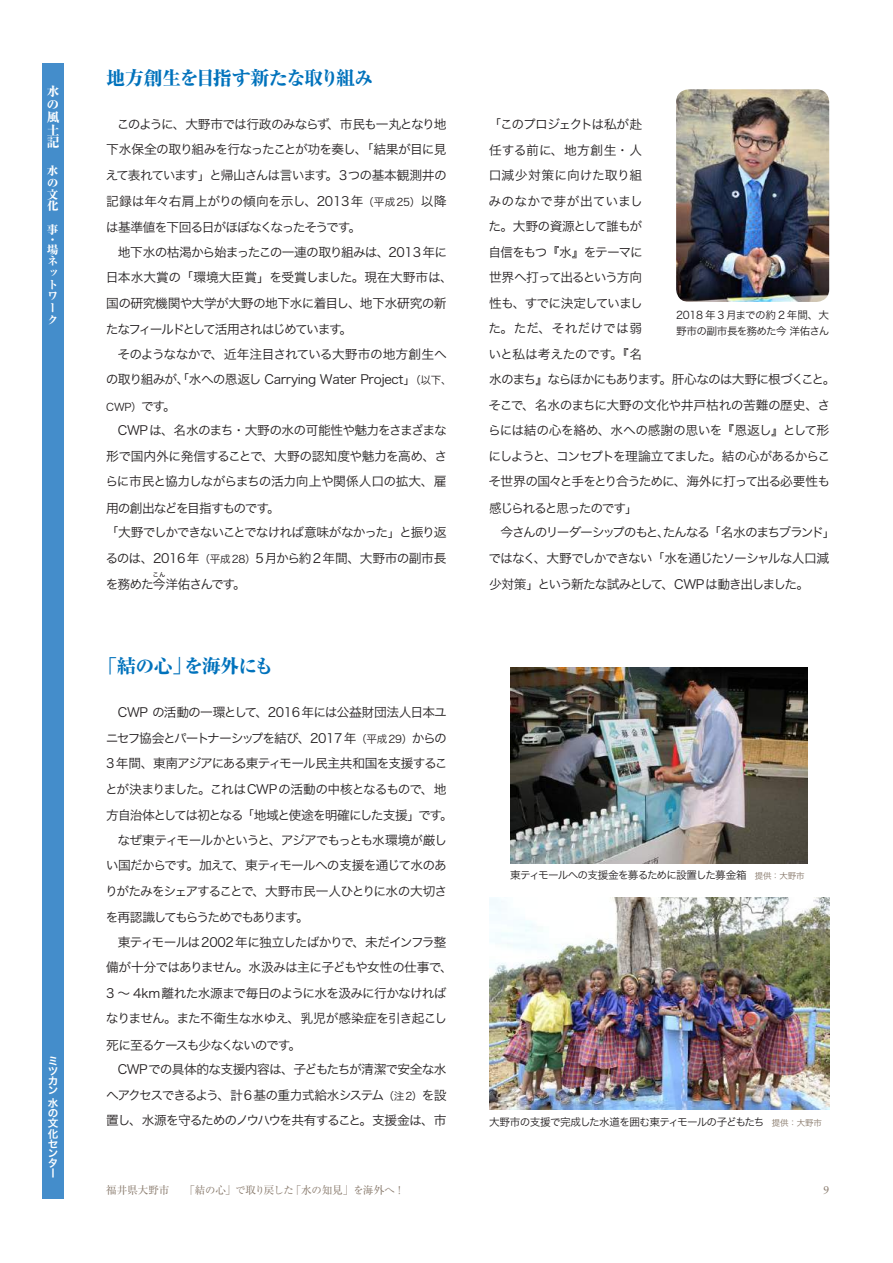
<style>
.page{position:relative;width:893px;height:1263px;background:#fff}
.page>*{position:absolute;margin:0;border:0;box-sizing:border-box;transform-origin:0 0}
.t1{font:800 19.2px "Ryumin Pro";letter-spacing:-.025em;color:#0072bc}
.t2{font:800 18.6px "Ryumin Pro";color:#0072bc}
.t3{font:12.75px/25.7px "Hira Kaku Pro W3";letter-spacing:-.065em;color:#231f20}
.t4{font:12.75px/25.5px "Hira Kaku Pro W3";letter-spacing:-.095em;color:#231f20}
.t5{font:12.75px/25.5px "Hira Kaku Pro W3";letter-spacing:-.045em;color:#231f20;text-align:right}
.t6{font:12.75px/24.6px "Hira Kaku Pro W3";letter-spacing:-.09em;color:#231f20}
.t7{font:12.75px "Hira Kaku Pro W3";letter-spacing:-.035em;color:#231f20}
.t8{font:12.75px/26.4px "Hira Kaku Pro W3";letter-spacing:-.025em;color:#231f20}
.t9{font:12.75px/25.5px "Hira Kaku Pro W3";letter-spacing:-.085em;color:#231f20}
.t10{font:12.75px "Hira Kaku Pro W3";letter-spacing:-.03em;color:#231f20}
.t11{font:12.75px "Hira Kaku Pro W3";letter-spacing:-.105em;color:#231f20}
.t12{font:12.75px "Hira Kaku Pro W3";color:#231f20}
.t13{font:12.75px/26.4px "Hira Kaku Pro W3";letter-spacing:-.02em;color:#231f20;text-align:right}
.t14{font:12.75px "Hira Kaku Pro W3";letter-spacing:-.13em;color:#231f20}
.t15{font:12.75px "Hira Kaku Pro W3";letter-spacing:-.115em;color:#231f20}
.t16{font:12.75px "Hira Kaku Pro W3";letter-spacing:-.04em;color:#231f20}
.t17{font:800 12.75px/12.8px "Ryumin Pro";color:#fff;text-align:justify}
.t18{font:800 12.3px "Ryumin Pro";color:#fff}
.t19{font:800 11.7px/11.7px "Ryumin Pro";color:#fff}
.t20{font:800 11.4px/11.7px "Ryumin Pro";color:#fff}
.t21{font:11.1px "Sabon LT Std";color:#867769}
.t22{font:10.65px/15.9px "Hira Kaku Pro W3";letter-spacing:-.06em;color:#231f20}
.t23{font:10.65px "Ryumin Pro";letter-spacing:-.015em;color:#867769}
.t24{font:10.65px "Hira Kaku Pro W3";letter-spacing:-.08em;color:#231f20}
.t25{font:10.65px/9.9px "Hira Kaku Pro W6";color:#fff;text-align:justify}
.t26{font:8.55px "Hira Kaku Pro W3";letter-spacing:-.025em;color:#867769}
.t27{font:6.45px "Hira Kaku Pro W3";color:#231f20}
.s1{font-size:18.6px}
.s2{font-size:10.65px}
.s3{font-size:19.2px}
.s4{font-size:10.35px}
</style>
<div class="page">
<img style="left:676px;top:89px;width:153px;height:213px">
<img style="left:510px;top:668px;width:298px;height:195px">
<img style="left:489px;top:897px;width:340px;height:213px">
<div style="left:43px;top:64px;width:21px;height:1135px;background:#448dcb"></div>
<p class="t17" style="left:47px;top:84px;width:14px">水</p>
<p class="t18" style="left:47px;top:95px;width:13px">の</p>
<p class="t17" style="left:47px;top:110px;width:14px">風土記</p>
<p class="t19" style="left:47px;top:164px;width:13px">水</p>
<p class="t20" style="left:47px;top:176px;width:12px">の</p>
<p class="t19" style="left:47px;top:188px;width:13px">文化</p>
<p class="t19" style="left:47px;top:223px;width:13px">事</p>
<p class="t19" style="left:47px;top:233px;width:9px">・</p>
<p class="t19" style="left:47px;top:243px;width:13px">場</p>
<p class="t20" style="left:47px;top:254px;width:12px">ネットワーク</p>
<p class="t25" style="left:48px;top:1056px;width:11px">ミツカン</p>
<p class="t25" style="left:48px;top:1098px;width:12px">水の文化センター</p>
<h1 class="t1" style="left:106px;top:63px;width:268px">地方創生<span class="s1">を</span>目指<span class="s1">す</span>新<span class="s1">たな</span>取<span class="s1">り</span>組<span class="s1">み</span></h1>
<p class="t4" style="left:327px;top:111px;width:121px">、市民も一丸となり地</p>
<p class="t3" style="left:117px;top:110px;width:214px">このように、大野市では行政のみならず</p>
<p class="t3" style="left:106px;top:136px;width:342px">下水保全の取り組みを行なったことが功を奏し、「結果が目に見</p>
<p class="t10" style="left:325px;top:164px;width:123px">。３つの基本観測井の</p>
<p class="t4" style="left:106px;top:162px;width:223px">えて表れています」と帰山さんは言います</p>
<p class="t3" style="left:421px;top:187px;width:27px">以降</p>
<p class="t13" style="left:106px;top:187px;width:259px">記録は年々右肩上がりの傾向を示し、2013年。</p>
<p class="t22" style="left:363px;top:193px;width:59px">（平成25）</p>
<p class="t6" style="left:106px;top:214px;width:246px">は基準値を下回る日がほぼなくなったそうです</p>
<p class="t3" style="left:118px;top:238px;width:331px">地下水の枯渇から始まったこの一連の取り組みは、2013 年に</p>
<p class="t12" style="left:106px;top:266px;width:349px">日本水大賞の「環境大臣賞」を受賞しました。現在大野市は、</p>
<p class="t3" style="left:106px;top:289px;width:342px">国の研究機関や大学が大野の地下水に着目し、地下水研究の新</p>
<p class="t3" style="left:340px;top:315px;width:14px">。</p>
<p class="t6" style="left:117px;top:316px;width:331px;text-indent:-12px">たなフィールドとして活用されはじめています<br>そのようななかで、近年注目されている大野市の地方創生へ</p>
<p class="t22" style="left:420px;top:371px;width:33px">以下、</p>
<p class="t8" style="left:163px;top:365px;width:259px;text-indent:-57px">の取り組みが、「水への恩返し Carrying Water Project」<span class="s2">（</span>。</p>
<p class="t3" style="left:141px;top:392px;width:26px">です</p>
<p class="t22" style="left:106px;top:398px;width:37px">CWP）</p>
<p class="t3" style="left:118px;top:417px;width:331px">CWPは、名水のまち・大野の水の可能性や魅力をさまざまな</p>
<p class="t7" style="left:106px;top:444px;width:343px">形で国内外に発信することで、大野の認知度や魅力を高め、さ</p>
<p class="t7" style="left:105px;top:470px;width:343px">らに市民と協力しながらまちの活力向上や関係人口の拡大、雇</p>
<p class="t3" style="left:267px;top:494px;width:14px">。</p>
<p class="t4" style="left:106px;top:494px;width:165px">用の創出などを目指すものです</p>
<p class="t6" style="left:106px;top:519px;width:342px">「大野でしかできないことでなければ意味がなかった」と振り返</p>
<p class="t8" style="left:256px;top:544px;width:192px">5月から約2年間、大野市の副市長</p>
<p class="t3" style="left:106px;top:544px;width:131px;line-height:26.4px">るのは、2016年<br>を務めた今洋佑さんです</p>
<p class="t22" style="left:199px;top:550px;width:58px">（平成28）</p>
<p class="t27" style="left:153px;top:569px;width:14px">こん</p>
<p class="t3" style="left:233px;top:571px;width:14px">。</p>
<h2 class="t2" style="left:185px;top:651px;width:90px">を<span class="s3">海外</span>にも</h2>
<h1 class="t1" style="left:98px;top:651px;width:95px">「結<span class="s1">の</span>心」</h1>
<p class="t3" style="left:118px;top:699px;width:331px;text-align:right">CWP の活動の一環として、2016年には公益財団法人日本ユからの</p>
<p class="t9" style="left:106px;top:724px;width:252px">ニセフ協会とパートナーシップを結び、2017 年</p>
<p class="t3" style="left:106px;top:750px;width:343px">3 年間、東南アジアにある東ティモール民主共和国を支援するこ</p>
<p class="t3" style="left:105px;top:775px;width:343px">とが決まりました。これはCWPの活動の中核となるもので、地</p>
<p class="t3" style="left:440px;top:802px;width:14px">。</p>
<p class="t22" style="left:356px;top:730px;width:58px">（平成29）</p>
<p class="t15" style="left:106px;top:804px;width:139px">方自治体としては初となる</p>
<p class="t3" style="left:117px;top:826px;width:331px">なぜ東ティモールかというと、アジアでもっとも水環境が厳し</p>
<p class="t3" style="left:186px;top:852px;width:262px">。加えて、東ティモールへの支援を通じて水のあ</p>
<p class="t3" style="left:241px;top:802px;width:180px">「地域と使途を明確にした支援」</p>
<p class="t3" style="left:418px;top:802px;width:26px">です</p>
<p class="t3" style="left:106px;top:852px;width:84px">い国だからです</p>
<p class="t3" style="left:105px;top:877px;width:344px">りがたみをシェアすることで、大野市民一人ひとりに水の大切さ</p>
<p class="t3" style="left:296px;top:904px;width:14px">。</p>
<p class="t14" style="left:106px;top:906px;width:194px">を再認識してもらうためでもあります</p>
<p class="t3" style="left:118px;top:928px;width:330px">東ティモールは2002 年に独立したばかりで、未だインフラ整</p>
<p class="t3" style="left:106px;top:954px;width:348px">備が十分ではありません。水汲みは主に子どもや女性の仕事で、</p>
<p class="t3" style="left:106px;top:979px;width:342px">3 ～ 4km 離れた水源まで毎日のように水を汲みに行かなければ</p>
<p class="t10" style="left:106px;top:1007px;width:343px">なりません。また不衛生な水ゆえ、乳児が感染症を引き起こし</p>
<p class="t3" style="left:288px;top:1031px;width:14px">。</p>
<p class="t4" style="left:106px;top:1031px;width:186px">死に至るケースも少なくないのです</p>
<p class="t3" style="left:118px;top:1056px;width:330px">CWPでの具体的な支援内容は、子どもたちが清潔で安全な水</p>
<p class="t3" style="left:422px;top:1081px;width:26px">を設</p>
<p class="t4" style="left:106px;top:1081px;width:342px">へアクセスできるよう、計 6 基の重力式給水システム<br>置し、水源を守るためのノウハウを共有すること。支援金は、市</p>
<p class="t22" style="left:383px;top:1087px;width:41px">（注2）</p>
<p class="t23" style="left:291px;top:1181px;width:116px">「水<span class="s4">の</span>知見」<span class="s4">を</span>海外<span class="s4">へ</span>!</p>
<p class="t23" style="left:106px;top:1181px;width:189px">福井県大野市　　「結<span class="s4">の</span>心」<span class="s4">で</span>取<span class="s4">り</span>戻<span class="s4">した</span></p>
<p class="t5" style="left:488px;top:111px;width:156px">「このプロジェクトは私が赴任する前に、地方創生・人口減少対策に向けた取り組みのなかで芽が出ていました。大野の資源として誰もが自信をもつ『水』をテーマに世界へ打って出るという方向性も、すでに決定していました。ただ、それだけでは弱。『名</p>
<p class="t16" style="left:488px;top:343px;width:125px">いと私は考えたのです</p>
<p class="t22" style="left:676px;top:306px;width:155px">2018 年 3 月までの約 2 年間、大野市の副市長を務めた今洋佑さん</p>
<p class="t3" style="left:659px;top:366px;width:178px">。肝心なのは大野に根づくこと。</p>
<p class="t3" style="left:488px;top:366px;width:344px">水のまち』ならほかにもあります<br>そこで、名水のまちに大野の文化や井戸枯れの苦難の歴史、さらには結の心を絡め、水への感謝の思いを『恩返し』として形にしようと、コンセプトを理論立てました。結の心があるからこそ世界の国々と手をとり合うために、海外に打って出る必要性も感じられると思ったのです「</p>
<p class="t11" style="left:500px;top:521px;width:337px">今さんのリーダーシップのもとたんなる「名水のまちブランド「</p>
<p class="t9" style="left:534px;top:519px;width:297px;text-indent:123px">、<br>、大野でしかできない「水を通じたソーシャルな人口減</p>
<p class="t4" style="left:488px;top:544px;width:322px">ではなく<br>少対策」という新たな試みとして、CWP は動き出しました。</p>
<p class="t24" style="left:510px;top:865px;width:238px">東ティモールへの支援金を募るために設置した募金箱</p>
<p class="t26" style="left:746px;top:868px;width:60px">　提供：大野市</p>
<p class="t22" style="left:489px;top:1113px;width:277px">大野市の支援で完成した水道を囲む東ティモールの子どもたち</p>
<p class="t26" style="left:764px;top:1115px;width:60px">　提供：大野市</p>
<p class="t21" style="left:823px;top:1183px;width:8px">9</p>
</div>
